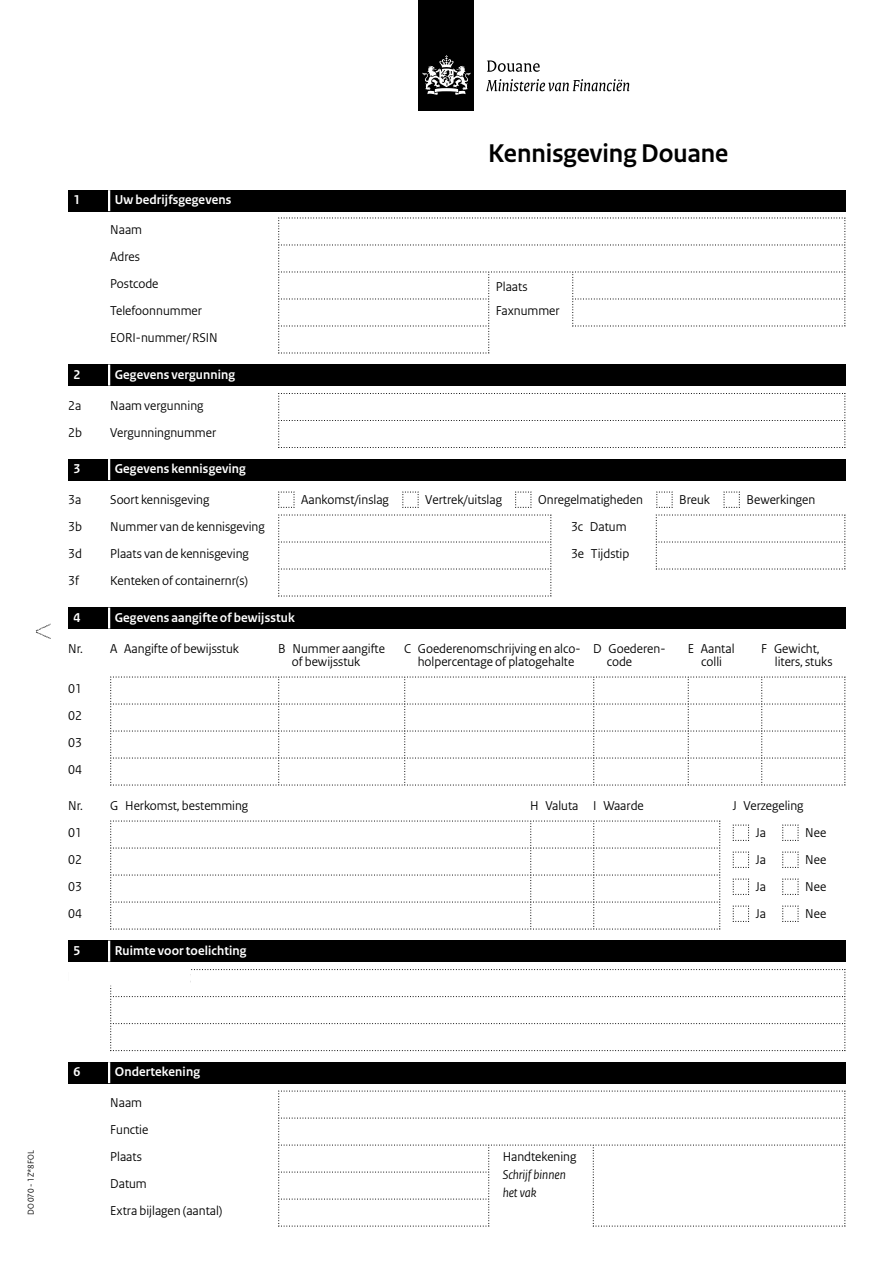
<style>
.page{position:relative;width:893px;height:1263px;background:#fff}
.page>*{position:absolute;margin:0;border:0;box-sizing:border-box;transform-origin:0 0}
.Documenttitel{font:700 27px "Rijksoverheid Sans Heading";color:#000}
.Vraag_Nummer_12_geen{font:13.5px "Rijksoverheid Sans Heading";color:#000}
.Vraag_geen_inspring{font:13.5px/13.5px "Rijksoverheid Sans Heading";color:#000}
.KOP_D_Nummer{font:700 13.5px "Rijksoverheid Sans Heading";letter-spacing:.01em;color:#fff}
.Vraag_12_geen_basisl{font:13.5px "Rijksoverheid Sans Heading";color:#000}
.Vraag_geen_inspring-2{font:italic 13.5px/18px "Rijksoverheid Sans Heading";color:#000}
.t1{font:9px "Rijksoverheid Sans Heading";color:#000}
</style>
<div class="page">
<svg style="left:278px;top:217px;width:568px;height:137px"></svg>
<svg style="left:278px;top:393px;width:568px;height:55px"></svg>
<svg style="left:278px;top:514px;width:274px;height:83px"></svg>
<svg style="left:655px;top:514px;width:191px;height:56px"></svg>
<svg style="left:110px;top:676px;width:736px;height:110px"></svg>
<svg style="left:110px;top:820px;width:611px;height:110px"></svg>
<svg style="left:110px;top:969px;width:736px;height:82px"></svg>
<svg style="left:278px;top:1090px;width:568px;height:137px"></svg>
<svg style="left:782px;top:905px;width:17px;height:17px"></svg>
<svg style="left:732px;top:905px;width:17px;height:17px"></svg>
<svg style="left:782px;top:878px;width:17px;height:17px"></svg>
<svg style="left:732px;top:878px;width:17px;height:17px"></svg>
<svg style="left:782px;top:851px;width:17px;height:17px"></svg>
<svg style="left:732px;top:851px;width:17px;height:17px"></svg>
<svg style="left:782px;top:824px;width:17px;height:17px"></svg>
<svg style="left:732px;top:824px;width:17px;height:17px"></svg>
<svg style="left:723px;top:491px;width:17px;height:17px"></svg>
<svg style="left:656px;top:491px;width:17px;height:17px"></svg>
<svg style="left:515px;top:491px;width:17px;height:17px"></svg>
<svg style="left:402px;top:491px;width:17px;height:17px"></svg>
<svg style="left:278px;top:491px;width:17px;height:17px"></svg>
<svg style="left:36px;top:624px;width:15px;height:15px"></svg>
<div style="left:68px;top:190px;width:777px;height:21px;background:#000"></div>
<hr style="left:108px;top:190px;width:2px;height:21px;background:#fff">
<div style="left:68px;top:364px;width:777px;height:22px;background:#000"></div>
<hr style="left:108px;top:365px;width:2px;height:21px;background:#fff">
<div style="left:68px;top:459px;width:777px;height:21px;background:#000"></div>
<hr style="left:108px;top:459px;width:2px;height:21px;background:#fff">
<div style="left:68px;top:608px;width:777px;height:20px;background:#000"></div>
<hr style="left:108px;top:608px;width:2px;height:21px;background:#fff">
<div style="left:68px;top:941px;width:777px;height:21px;background:#000"></div>
<hr style="left:108px;top:941px;width:2px;height:21px;background:#fff">
<div style="left:68px;top:1062px;width:777px;height:21px;background:#000"></div>
<hr style="left:108px;top:1062px;width:2px;height:21px;background:#fff">
<div style="left:68px;top:968px;width:122px;height:18px;background:#fff"></div>
<div style="left:419px;top:0;width:55px;height:111px;background:#000"></div>
<svg style="left:423px;top:55px;width:47px;height:40px"></svg>
<svg style="left:487px;top:60px;width:53px;height:12px"></svg>
<svg style="left:486px;top:79px;width:143px;height:12px"></svg>
<h1 class="Documenttitel" style="left:488px;top:138px;width:242px">Kennisgeving Douane</h1>
<h2 class="KOP_D_Nummer" style="left:73px;top:192px;width:8px">1</h2>
<h2 class="KOP_D_Nummer" style="left:115px;top:192px;width:118px">Uw bedrijfsgegevens</h2>
<p class="Vraag_12_geen_basisl" style="left:110px;top:222px;width:33px">Naam</p>
<p class="Vraag_12_geen_basisl" style="left:110px;top:249px;width:31px">Adres</p>
<p class="Vraag_12_geen_basisl" style="left:110px;top:276px;width:50px">Postcode</p>
<p class="Vraag_geen_inspring" style="left:496px;top:280px;width:33px">Plaats</p>
<p class="Vraag_12_geen_basisl" style="left:110px;top:303px;width:93px">Telefoonnummer</p>
<p class="Vraag_geen_inspring" style="left:496px;top:304px;width:65px">Faxnummer</p>
<p class="Vraag_12_geen_basisl" style="left:110px;top:330px;width:109px">EORI-nummer/RSIN</p>
<h2 class="KOP_D_Nummer" style="left:73px;top:367px;width:8px">2</h2>
<h2 class="KOP_D_Nummer" style="left:115px;top:367px;width:122px">Gegevens vergunning</h2>
<p class="Vraag_Nummer_12_geen" style="left:68px;top:397px;width:15px">2a</p>
<p class="Vraag_Nummer_12_geen" style="left:110px;top:397px;width:95px">Naam vergunning</p>
<p class="Vraag_Nummer_12_geen" style="left:68px;top:424px;width:15px">2b</p>
<p class="Vraag_Nummer_12_geen" style="left:110px;top:424px;width:107px">Vergunningnummer</p>
<h2 class="KOP_D_Nummer" style="left:73px;top:461px;width:8px">3</h2>
<h2 class="KOP_D_Nummer" style="left:115px;top:461px;width:133px">Gegevens kennisgeving</h2>
<p class="Vraag_Nummer_12_geen" style="left:68px;top:492px;width:15px">3a</p>
<p class="Vraag_Nummer_12_geen" style="left:110px;top:492px;width:101px">Soort kennisgeving</p>
<p class="Vraag_Nummer_12_geen" style="left:301px;top:492px;width:89px">Aankomst/inslag</p>
<p class="Vraag_Nummer_12_geen" style="left:425px;top:492px;width:78px">Vertrek/uitslag</p>
<p class="Vraag_Nummer_12_geen" style="left:538px;top:492px;width:106px">Onregelmatigheden</p>
<p class="Vraag_Nummer_12_geen" style="left:679px;top:492px;width:32px">Breuk</p>
<p class="Vraag_Nummer_12_geen" style="left:747px;top:492px;width:70px">Bewerkingen</p>
<p class="Vraag_Nummer_12_geen" style="left:68px;top:519px;width:15px">3b</p>
<p class="Vraag_Nummer_12_geen" style="left:110px;top:519px;width:156px">Nummer van de kennisgeving</p>
<p class="Vraag_Nummer_12_geen" style="left:571px;top:519px;width:57px">3c Datum</p>
<p class="Vraag_Nummer_12_geen" style="left:68px;top:546px;width:15px">3d</p>
<p class="Vraag_Nummer_12_geen" style="left:110px;top:546px;width:140px">Plaats van de kennisgeving</p>
<p class="Vraag_Nummer_12_geen" style="left:571px;top:546px;width:60px">3e Tijdstip</p>
<p class="Vraag_Nummer_12_geen" style="left:68px;top:573px;width:12px">3f</p>
<p class="Vraag_Nummer_12_geen" style="left:110px;top:573px;width:139px">Kenteken of containernr(s)</p>
<h2 class="KOP_D_Nummer" style="left:73px;top:610px;width:8px">4</h2>
<h2 class="KOP_D_Nummer" style="left:115px;top:610px;width:182px">Gegevens aangifte of bewijsstuk</h2>
<p class="Vraag_Nummer_12_geen" style="left:68px;top:640px;width:172px">Nr. A Aangifte of bewijsstuk</p>
<p class="Vraag_geen_inspring" style="left:292px;top:642px;width:95px;text-indent:-14px">B Nummer aangifte of bewijsstuk</p>
<p class="Vraag_geen_inspring" style="left:418px;top:642px;width:163px;text-indent:-14px">C Goederenomschrijving en alco&shy;holpercentage of platogehalte</p>
<p class="Vraag_geen_inspring" style="left:607px;top:642px;width:59px;text-indent:-14px">D Goederen&shy;code</p>
<p class="Vraag_geen_inspring" style="left:688px;top:642px;width:48px;text-align:center">E Aantal colli</p>
<p class="Vraag_geen_inspring" style="left:775px;top:642px;width:59px;text-indent:-14px">F Gewicht, liters, stuks</p>
<p class="Vraag_Nummer_12_geen" style="left:68px;top:681px;width:15px">01</p>
<p class="Vraag_Nummer_12_geen" style="left:68px;top:708px;width:15px">02</p>
<p class="Vraag_Nummer_12_geen" style="left:68px;top:735px;width:15px">03</p>
<p class="Vraag_Nummer_12_geen" style="left:68px;top:762px;width:15px">04</p>
<p class="Vraag_Nummer_12_geen" style="left:68px;top:798px;width:182px">Nr. G Herkomst, bestemming</p>
<p class="Vraag_Nummer_12_geen" style="left:530px;top:798px;width:50px">H Valuta</p>
<p class="Vraag_Nummer_12_geen" style="left:593px;top:798px;width:52px">I Waarde</p>
<p class="Vraag_Nummer_12_geen" style="left:733px;top:798px;width:72px">J Verzegeling</p>
<p class="Vraag_Nummer_12_geen" style="left:756px;top:825px;width:12px">Ja</p>
<p class="Vraag_Nummer_12_geen" style="left:756px;top:852px;width:12px">Ja</p>
<p class="Vraag_Nummer_12_geen" style="left:756px;top:879px;width:12px">Ja</p>
<p class="Vraag_Nummer_12_geen" style="left:756px;top:906px;width:12px">Ja</p>
<p class="Vraag_Nummer_12_geen" style="left:68px;top:825px;width:15px">01</p>
<p class="Vraag_Nummer_12_geen" style="left:68px;top:852px;width:15px">02</p>
<p class="Vraag_Nummer_12_geen" style="left:68px;top:879px;width:15px">03</p>
<p class="Vraag_Nummer_12_geen" style="left:68px;top:906px;width:15px">04</p>
<h2 class="KOP_D_Nummer" style="left:73px;top:943px;width:8px">5</h2>
<h2 class="KOP_D_Nummer" style="left:115px;top:943px;width:133px">Ruimte voor toelichting</h2>
<p class="Vraag_Nummer_12_geen" style="left:805px;top:825px;width:22px">Nee</p>
<p class="Vraag_Nummer_12_geen" style="left:805px;top:852px;width:22px">Nee</p>
<p class="Vraag_Nummer_12_geen" style="left:805px;top:879px;width:22px">Nee</p>
<p class="Vraag_Nummer_12_geen" style="left:805px;top:906px;width:22px">Nee</p>
<p class="t1" style="left:26px;top:1215px;width:66px;rotate:-90deg">DO 070 - 1Z*8FOL</p>
<h2 class="KOP_D_Nummer" style="left:73px;top:1064px;width:8px">6</h2>
<h2 class="KOP_D_Nummer" style="left:115px;top:1064px;width:87px">Ondertekening</h2>
<p class="Vraag_12_geen_basisl" style="left:110px;top:1095px;width:33px">Naam</p>
<p class="Vraag_12_geen_basisl" style="left:110px;top:1122px;width:40px">Functie</p>
<p class="Vraag_12_geen_basisl" style="left:110px;top:1149px;width:33px">Plaats</p>
<p class="Vraag_geen_inspring" style="left:503px;top:1150px;width:75px">Handtekening</p>
<p class="Vraag_geen_inspring-2" style="left:503px;top:1166px;width:65px">Schrijf binnen het vak</p>
<p class="Vraag_12_geen_basisl" style="left:110px;top:1176px;width:38px">Datum</p>
<p class="Vraag_12_geen_basisl" style="left:110px;top:1203px;width:114px">Extra bijlagen (aantal)</p>
</div>
